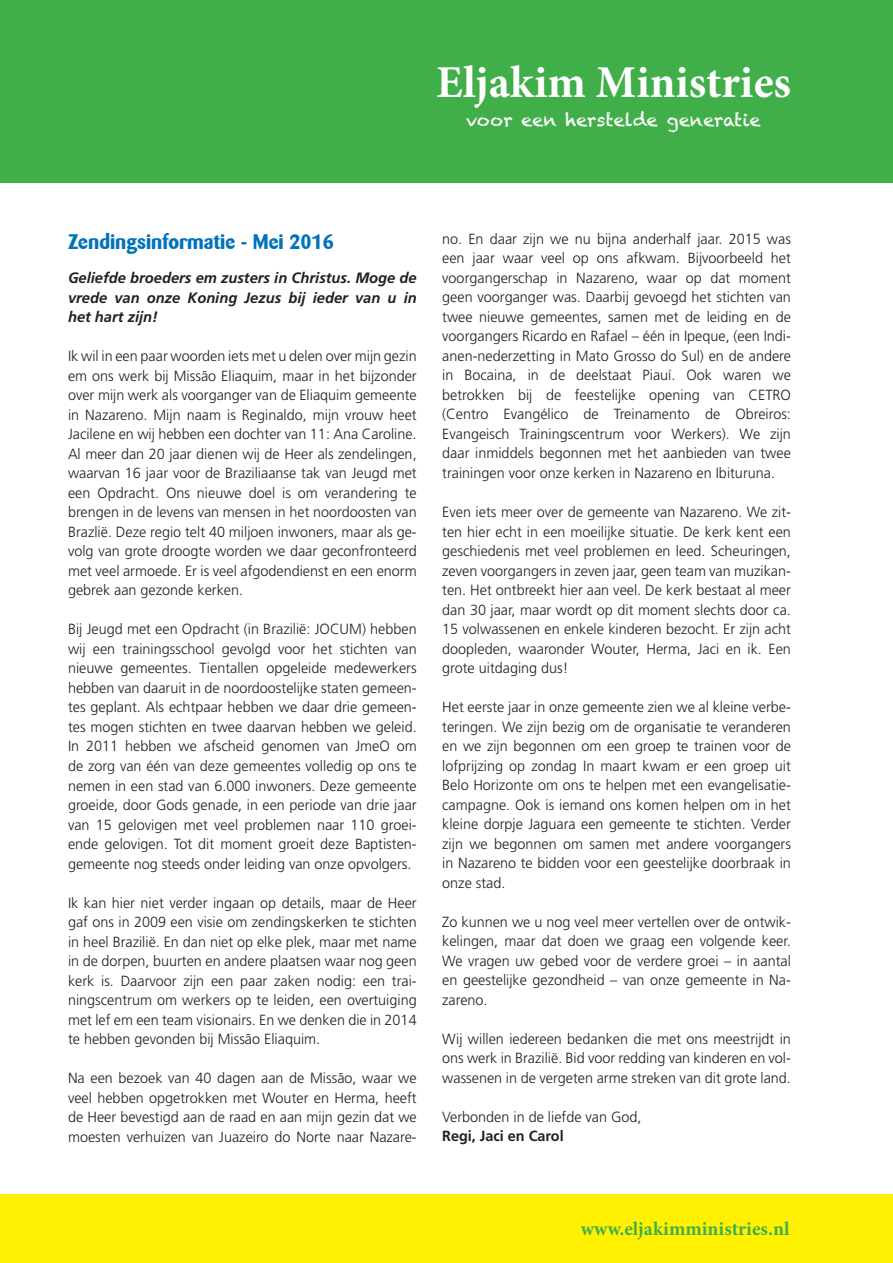
<style>
.page{position:relative;width:893px;height:1263px;background:#fff}
.page>*{position:absolute;margin:0;border:0;box-sizing:border-box;transform-origin:0 0}
.t1{font:700 45.6px "Minion Pro";color:#fff}
.t2{font:700 21px "Barmeno";color:#0072bc}
.t3{font:700 19.5px "Minion Pro";color:#40ae49}
.t4{font:17.7px "Chalkduster";color:#fff}
.t5{font:italic 700 15px/19.5px "Frutiger";color:#231f20;text-align:justify}
.t6{font:300 14.7px/19.5px "Frutiger";color:#231f20;text-align:justify}
.t7{font:700 14.7px "Frutiger";color:#231f20}
</style>
<div class="page">
<div style="left:0;top:0;width:893px;height:183px;background:#40ae49"></div>
<div style="left:0;top:1195px;width:893px;height:68px;background:#fff101"></div>
<h1 class="t1" style="left:436px;top:55px;width:356px">Eljakim Ministries</h1>
<p class="t4" style="left:466px;top:110px;width:296px">voor een herstelde generatie</p>
<h2 class="t2" style="left:68px;top:229px;width:267px">Zendingsinformatie - Mei 2016</h2>
<p class="t5" style="left:68px;top:268px;width:350px">Geliefde broeders em zusters in Christus. Moge de vrede van onze Koning Jezus bij ieder van u in het hart zijn!</p>
<p class="t6" style="left:68px;top:347px;width:350px">Ik wil in een paar woorden iets met u delen over mijn gezin em ons werk bij Missão Eliaquim, maar in het bijzonder over mijn werk als voorganger van de Eliaquim gemeente in Nazareno. Mijn naam is Reginaldo, mijn vrouw heet Jacilene en wij hebben een dochter van 11: Ana Caroline.<br>Al meer dan 20 jaar dienen wij de Heer als zendelingen, waarvan 16 jaar voor de Braziliaanse tak van Jeugd met een Opdracht. Ons nieuwe doel is om verandering te brengen in de levens van mensen in het noordoosten van Brazlië. Deze regio telt 40 miljoen inwoners, maar als ge&shy;volg van grote droogte worden we daar geconfronteerd met veel armoede. Er is veel afgodendienst en een enorm gebrek aan gezonde kerken.</p>
<p class="t6" style="left:68px;top:620px;width:350px">Bij Jeugd met een Opdracht (in Brazilië: JOCUM) hebben wij een trainingsschool gevolgd voor het stichten van nieuwe gemeentes. Tientallen opgeleide medewerkers hebben van daaruit in de noordoostelijke staten gemeen&shy;tes geplant. Als echtpaar hebben we daar drie gemeen&shy;tes mogen stichten en twee daarvan hebben we geleid.<br>In 2011 hebben we afscheid genomen van JmeO om de zorg van één van deze gemeentes volledig op ons te nemen in een stad van 6.000 inwoners. Deze gemeente groeide, door Gods genade, in een periode van drie jaar van 15 gelovigen met veel problemen naar 110 groei&shy;ende gelovigen. Tot dit moment groeit deze Baptisten&shy;gemeente nog steeds onder leiding van onze opvolgers.</p>
<p class="t6" style="left:68px;top:893px;width:350px">Ik kan hier niet verder ingaan op details, maar de Heer gaf ons in 2009 een visie om zendingskerken te stichten in heel Brazilië. En dan niet op elke plek, maar met name in de dorpen, buurten en andere plaatsen waar nog geen kerk is. Daarvoor zijn een paar zaken nodig: een trai&shy;ningscentrum om werkers op te leiden, een overtuiging met lef em een team visionairs. En we denken die in 2014 te hebben gevonden bij Missão Eliaquim.</p>
<p class="t6" style="left:68px;top:1068px;width:350px">Na een bezoek van 40 dagen aan de Missão, waar we veel hebben opgetrokken met Wouter en Herma, heeft de Heer bevestigd aan de raad en aan mijn gezin dat we moesten verhuizen van Juazeiro do Norte naar Nazare-</p>
<p class="t6" style="left:442px;top:229px;width:350px">no. En daar zijn we nu bijna anderhalf jaar. 2015 was een jaar waar veel op ons afkwam. Bijvoorbeeld het voorgangerschap in Nazareno, waar op dat moment geen voorganger was. Daarbij gevoegd het stichten van twee nieuwe gemeentes, samen met de leiding en de voorgangers Ricardo en Rafael – één in Ipeque, (een Indi&shy;anen-nederzetting in Mato Grosso do Sul) en de andere in Bocaina, in de deelstaat Piauí. Ook waren we betrokken bij de feestelijke opening van CETRO (Centro Evangélico de Treinamento de Obreiros:<br>Evangeisch Trainingscentrum voor Werkers). We zijn daar inmiddels begonnen met het aanbieden van twee trainingen voor onze kerken in Nazareno en Ibituruna.</p>
<p class="t6" style="left:442px;top:502px;width:350px">Even iets meer over de gemeente van Nazareno. We zit&shy;ten hier echt in een moeilijke situatie. De kerk kent een geschiedenis met veel problemen en leed. Scheuringen, zeven voorgangers in zeven jaar, geen team van muzikan&shy;ten. Het ontbreekt hier aan veel. De kerk bestaat al meer dan 30 jaar, maar wordt op dit moment slechts door ca.<br>15 volwassenen en enkele kinderen bezocht. Er zijn acht doopleden, waaronder Wouter, Herma, Jaci en ik. Een grote uitdaging dus!</p>
<p class="t6" style="left:442px;top:697px;width:350px">Het eerste jaar in onze gemeente zien we al kleine verbe&shy;teringen. We zijn bezig om de organisatie te veranderen en we zijn begonnen om een groep te trainen voor de lofprijzing op zondag In maart kwam er een groep uit Belo Horizonte om ons te helpen met een evangelisatie&shy;campagne. Ook is iemand ons komen helpen om in het kleine dorpje Jaguara een gemeente te stichten. Verder zijn we begonnen om samen met andere voorgangers in Nazareno te bidden voor een geestelijke doorbraak in onze stad.</p>
<p class="t6" style="left:442px;top:912px;width:350px">Zo kunnen we u nog veel meer vertellen over de ontwik&shy;kelingen, maar dat doen we graag een volgende keer.<br>We vragen uw gebed voor de verdere groei – in aantal en geestelijke gezondheid – van onze gemeente in Na&shy;zareno.</p>
<p class="t6" style="left:442px;top:1029px;width:350px">Wij willen iedereen bedanken die met ons meestrijdt in ons werk in Brazilië. Bid voor redding van kinderen en vol&shy;wassenen in de vergeten arme streken van dit grote land.</p>
<p class="t6" style="left:442px;top:1107px;width:201px">Verbonden in de liefde van God,</p>
<p class="t7" style="left:442px;top:1127px;width:123px">Regi, Jaci en Carol</p>
<h3 class="t3" style="left:581px;top:1217px;width:210px">www.eljakimministries.nl</h3>
</div>
